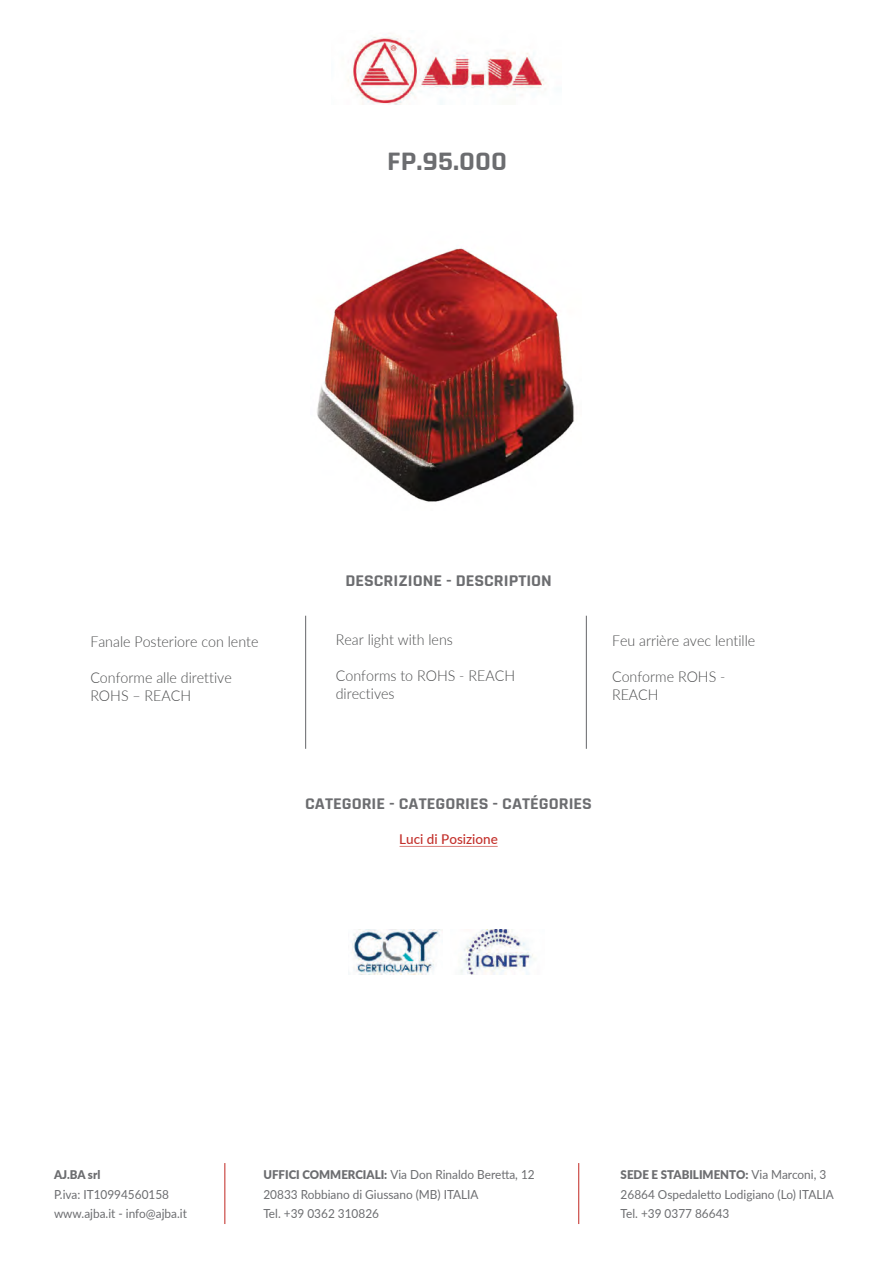
<style>
.page{position:relative;width:893px;height:1263px;background:#fff}
.page>*{position:absolute;margin:0;border:0;box-sizing:border-box;transform-origin:0 0}
.t1{font:700 27px "Rajdhani";color:#6c6d70;scale:1.1 1}
.t2{font:700 16.5px "Rajdhani";color:#6c6d70;scale:1.1 1}
.t3{font:300 15px/18px "Lato";color:#4b4c4d;scale:.95 1}
.t4{font:500 13.5px "Lato";color:#c3302b}
.t5{font:12.45px/19.5px "Lato";color:#6c6d70;scale:.95 1}
.t6{font:900 12px "Lato";color:#6c6d70;scale:.96 1}
.s1{font-weight:900;font-size:12px}
.s2{font-weight:400;font-size:12.45px}
</style>
<div class="page">
<img style="left:348px;top:37px;width:198px;height:68px">
<hr style="left:305px;top:616px;width:1px;height:133px;background:#6c6d70">
<hr style="left:586px;top:616px;width:1px;height:133px;background:#6c6d70">
<hr style="left:400px;top:846px;width:98px;height:1px;background:#c3302b">
<img style="left:351px;top:929px;width:90px;height:46px">
<img style="left:460px;top:929px;width:73px;height:46px">
<hr style="left:224px;top:1163px;width:1px;height:61px;background:#c3302b">
<hr style="left:578px;top:1163px;width:1px;height:61px;background:#c3302b">
<img style="left:317px;top:247px;width:257px;height:255px">
<h1 class="t1" style="left:387px;top:145px;width:110px">FP.95.000</h1>
<p class="t3" style="left:90px;top:632px;width:179px">Fanale Posteriore con lente</p>
<p class="t3" style="left:90px;top:668px;width:150px">Conforme alle direttive<br>ROHS – REACH</p>
<h2 class="t2" style="left:345px;top:571px;width:189px">DESCRIZIONE - DESCRIPTION</h2>
<p class="t3" style="left:336px;top:630px;width:125px">Rear light with lens</p>
<p class="t3" style="left:336px;top:666px;width:190px">Conforms to ROHS - REACH directives</p>
<p class="t3" style="left:612px;top:631px;width:152px">Feu arrière avec lentille</p>
<p class="t3" style="left:612px;top:667px;width:121px">Conforme ROHS -<br>REACH</p>
<h2 class="t2" style="left:305px;top:794px;width:262px">CATEGORIE - CATEGORIES - CATÉGORIES</h2>
<p class="t4" style="left:399px;top:829px;width:100px">Luci di Posizione</p>
<p class="t6" style="left:54px;top:1166px;width:50px">AJ.BA srl</p>
<p class="t5" style="left:54px;top:1184px;width:141px">P.iva: IT10994560158 www.ajba.it - info@ajba.it</p>
<p class="t5" style="left:263px;top:1165px;width:287px"><span class="s1">UFFICI COMMERCIALI:</span> Via Don Rinaldo Beretta, 12<br>20833 Robbiano di Giussano (MB) ITALIA<br>Tel. +39 0362 310826</p>
<p class="t6" style="left:621px;top:1166px;width:216px">SEDE E STABILIMENTO: <span class="s2">Via Marconi, 3</span></p>
<p class="t5" style="left:621px;top:1184px;width:226px">26864 Ospedaletto Lodigiano (Lo) ITALIA<br>Tel. +39 0377 86643</p>
</div>
